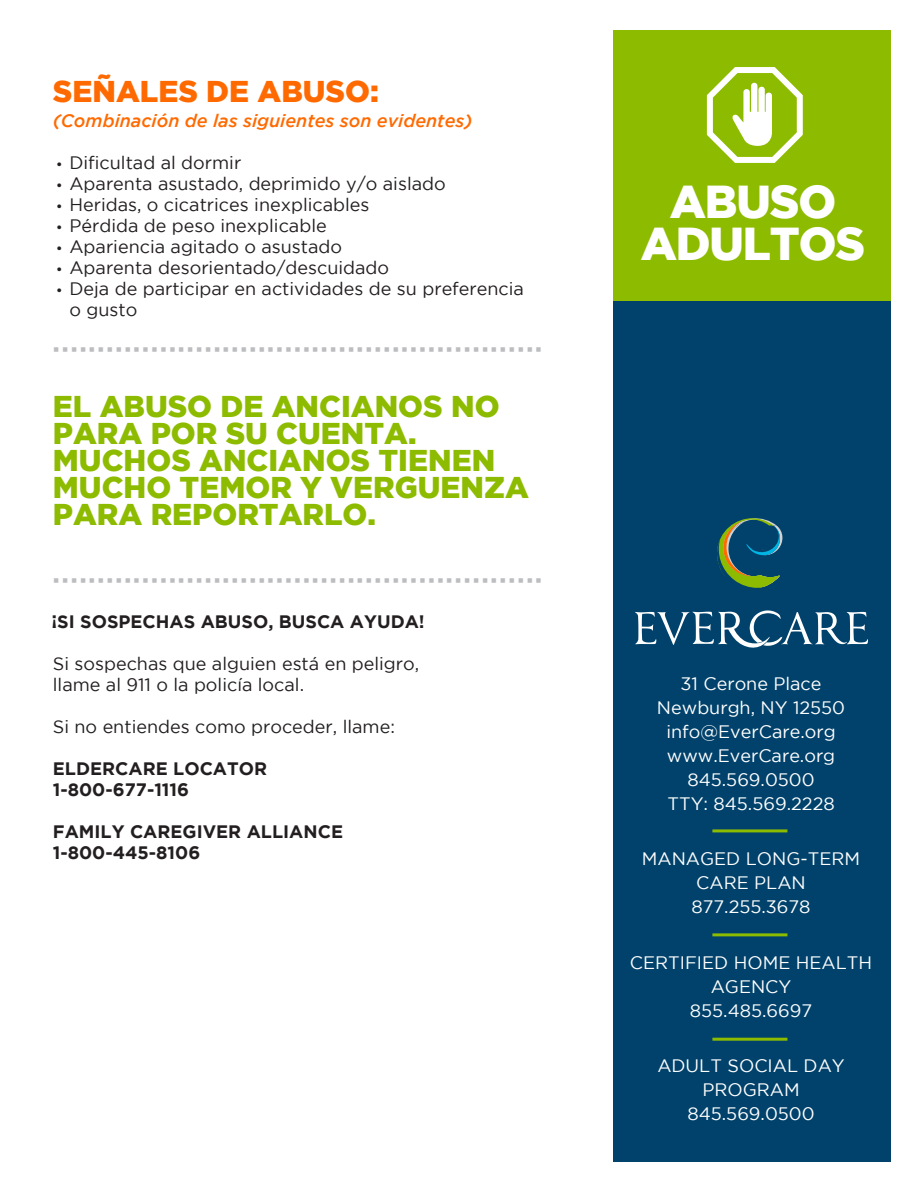
<style>
.page{position:relative;width:918px;height:1188px;background:#fff}
.page>*{position:absolute;margin:0;border:0;box-sizing:border-box;transform-origin:0 0}
.t1{font:900 46.05px/42px "Gotham";letter-spacing:-.025em;color:#fff;text-align:center}
.t2{font:900 30px/27px "Gotham";color:#8dbb00}
.t3{font:900 30px "Gotham";color:#ff6a00}
.t4{font:18px/21px "Gotham";color:#231f20}
.t5{font:18px/24px "Gotham";color:#fff;text-align:center}
.t6{font:700 18px/21px "Gotham";color:#231f20}
.t7{font:italic 500 18px "Gotham";color:#ff6a00}
.t8{font:15px "Wingdings";color:#bcbdc0}
.s1{font-family:"Myriad Pro"}
</style>
<div class="page">
<div style="left:613px;top:30px;width:277px;height:1132px;background:#00426b"></div>
<div style="left:613px;top:31px;width:277px;height:270px;background:#8dbb00"></div>
<svg style="left:707px;top:67px;width:96px;height:96px"></svg>
<svg style="left:717px;top:518px;width:66px;height:70px"></svg>
<svg style="left:635px;top:610px;width:233px;height:38px"></svg>
<hr style="left:712px;top:829px;width:75px;height:3px;background:#8dbb00">
<hr style="left:712px;top:933px;width:75px;height:3px;background:#8dbb00">
<hr style="left:712px;top:1038px;width:75px;height:3px;background:#8dbb00">
<h2 class="t3" style="left:53px;top:74px;width:327px">SEÑALES DE ABUSO:</h2>
<p class="t7" style="left:53px;top:111px;width:421px">(Combinación de las siguientes son evidentes)</p>
<p class="t4" style="left:57px;top:152px;width:186px"><span class="s1">•</span> Dificultad al dormir</p>
<p class="t4" style="left:57px;top:173px;width:391px"><span class="s1">•</span> Aparenta asustado, deprimido y/o aislado</p>
<p class="t4" style="left:57px;top:194px;width:314px"><span class="s1">•</span> Heridas, o cicatrices inexplicables</p>
<p class="t4" style="left:57px;top:215px;width:272px"><span class="s1">•</span> Pérdida de peso inexplicable</p>
<p class="t4" style="left:57px;top:236px;width:287px"><span class="s1">•</span> Apariencia agitado o asustado</p>
<p class="t4" style="left:57px;top:257px;width:334px"><span class="s1">•</span> Aparenta desorientado/descuidado</p>
<p class="t4" style="left:69px;top:278px;width:456px;text-indent:-13px"><span class="s1">•</span> Deja de participar en actividades de su preferencia o gusto</p>
<p class="t8" style="left:53px;top:342px;width:491px">▪▪▪▪▪▪▪▪▪▪▪▪▪▪▪▪▪▪▪▪▪▪▪▪▪▪▪▪▪▪▪▪▪▪▪▪▪▪▪▪▪▪▪▪▪▪▪▪▪▪▪▪▪▪▪</p>
<h2 class="t2" style="left:53px;top:392px;width:477px">EL ABUSO DE ANCIANOS NO<br>PARA POR SU CUENTA.<br>MUCHOS ANCIANOS TIENEN<br>MUCHO TEMOR Y VERGUENZA<br>PARA REPORTARLO.</h2>
<p class="t8" style="left:53px;top:573px;width:491px">▪▪▪▪▪▪▪▪▪▪▪▪▪▪▪▪▪▪▪▪▪▪▪▪▪▪▪▪▪▪▪▪▪▪▪▪▪▪▪▪▪▪▪▪▪▪▪▪▪▪▪▪▪▪▪</p>
<p class="t6" style="left:51px;top:611px;width:375px">¡SI SOSPECHAS ABUSO, BUSCA AYUDA!</p>
<p class="t4" style="left:53px;top:653px;width:368px">Si sospechas que alguien está en peligro, llame al 911 o la policía local.</p>
<p class="t4" style="left:53px;top:716px;width:344px">Si no entiendes como proceder, llame:</p>
<p class="t6" style="left:53px;top:758px;width:216px">ELDERCARE LOCATOR<br>1-800-677-1116</p>
<p class="t6" style="left:53px;top:821px;width:292px">FAMILY CAREGIVER ALLIANCE<br>1-800-445-8106</p>
<h1 class="t1" style="left:641px;top:179px;width:226px">ABUSO<br>ADULTOS</h1>
<p class="t5" style="left:657px;top:671px;width:190px">31 Cerone Place<br>Newburgh, NY 12550 info@EverCare.org www.EverCare.org<br>845.569.0500<br>TTY: 845.569.2228</p>
<p class="t5" style="left:642px;top:847px;width:220px">MANAGED LONG-TERM<br>CARE PLAN<br>877.255.3678</p>
<p class="t5" style="left:630px;top:950px;width:244px">CERTIFIED HOME HEALTH<br>AGENCY<br>855.485.6697</p>
<p class="t5" style="left:657px;top:1054px;width:189px">ADULT SOCIAL DAY<br>PROGRAM<br>845.569.0500</p>
</div>
